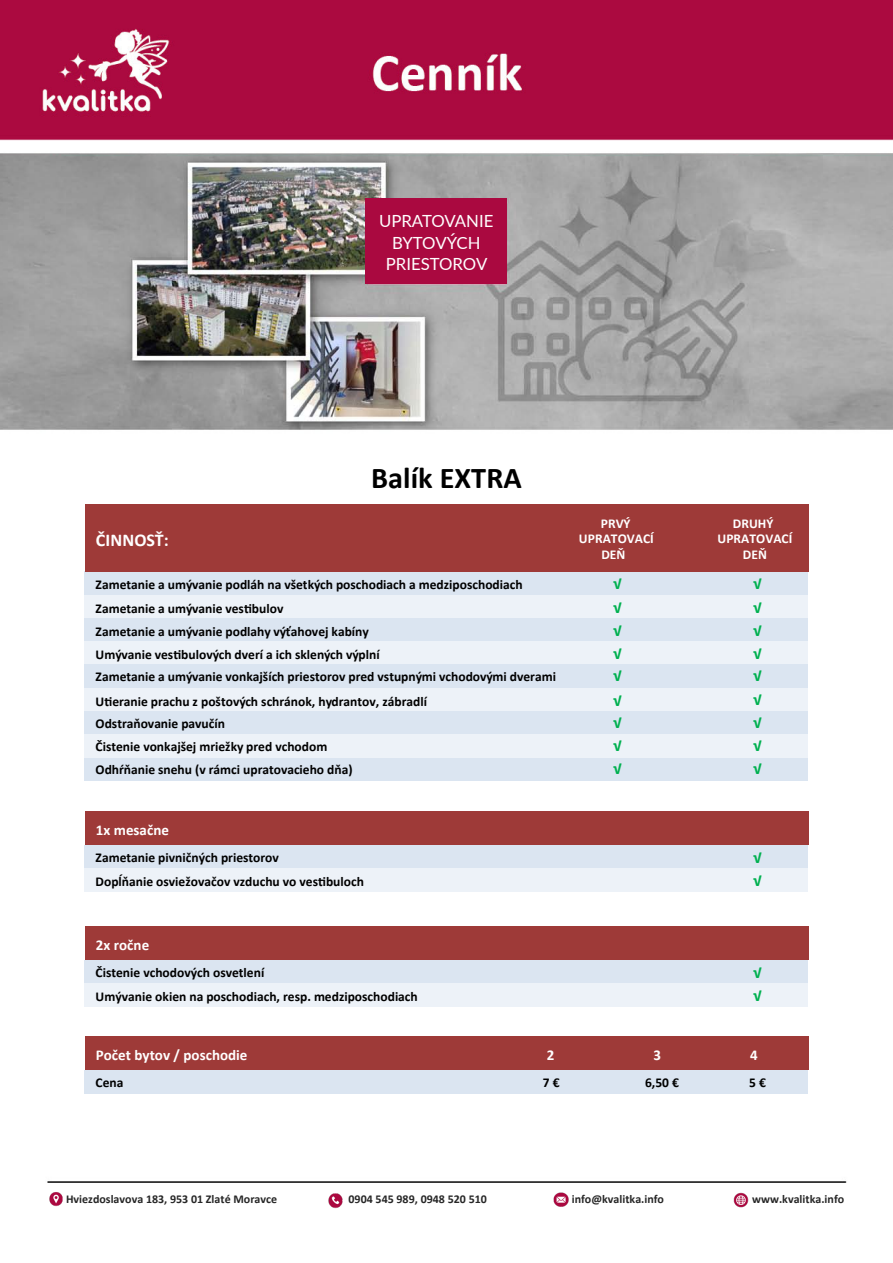
<style>
.page{position:relative;width:893px;height:1263px;background:#fff}
.page>*{position:absolute;margin:0;border:0;box-sizing:border-box;transform-origin:0 0}
.t1{font:700 30.3px "Calibri";color:#000}
.t2{font:700 18px "Calibri";letter-spacing:.005em;color:#fff}
.t3{font:16.8px/21.3px "Lato";color:#fff;text-align:center}
.t4{font:700 16.5px "Calibri";color:#00b050}
.t5{font:700 15px "Calibri";color:#fff}
.t6{font:700 13.5px/24.3px "Calibri";color:#000}
.t7{font:700 13.5px "Calibri";color:#fff}
.t8{font:700 12px "Calibri";color:#262626}
</style>
<div class="page">
<img style="left:0;top:0;width:893px;height:1202px">
<img style="left:46px;top:1189px;width:20px;height:18px">
<img style="left:325px;top:1190px;width:20px;height:19px">
<img style="left:734px;top:1192px;width:14px;height:16px">
<img style="left:553px;top:1191px;width:16px;height:16px">
<img style="left:0;top:154px;width:892px;height:275px">
<img style="left:108px;top:180px;width:257px;height:201px">
<img style="left:124px;top:195px;width:217px;height:163px">
<img style="left:523px;top:235px;width:258px;height:183px">
<img style="left:538px;top:249px;width:221px;height:147px">
<div style="left:365px;top:198px;width:142px;height:86px;background:#aa0940"></div>
<div style="left:85px;top:572px;width:723px;height:23px;background:#dbe5f1"></div>
<div style="left:85px;top:595px;width:723px;height:23px;background:#edf2f8"></div>
<div style="left:85px;top:618px;width:723px;height:23px;background:#dbe5f1"></div>
<div style="left:85px;top:641px;width:723px;height:24px;background:#edf2f8"></div>
<div style="left:85px;top:665px;width:723px;height:23px;background:#dbe5f1"></div>
<div style="left:85px;top:688px;width:723px;height:23px;background:#edf2f8"></div>
<div style="left:85px;top:711px;width:723px;height:23px;background:#dbe5f1"></div>
<div style="left:85px;top:758px;width:723px;height:23px;background:#dbe5f1"></div>
<div style="left:85px;top:734px;width:723px;height:24px;background:#edf2f8"></div>
<div style="left:85px;top:504px;width:723px;height:68px;background:#9e3a38"></div>
<div style="left:85px;top:845px;width:723px;height:23px;background:#dbe5f1"></div>
<div style="left:85px;top:868px;width:723px;height:24px;background:#edf2f8"></div>
<div style="left:85px;top:811px;width:723px;height:34px;background:#9e3a38"></div>
<div style="left:85px;top:960px;width:723px;height:23px;background:#dbe5f1"></div>
<div style="left:85px;top:983px;width:723px;height:23px;background:#edf2f8"></div>
<div style="left:85px;top:926px;width:723px;height:34px;background:#9e3a38"></div>
<div style="left:85px;top:1070px;width:723px;height:23px;background:#dbe5f1"></div>
<div style="left:85px;top:1036px;width:723px;height:34px;background:#9e3a38"></div>
<p class="t3" style="left:379px;top:210px;width:116px">UPRATOVANIE<br>BYTOVÝCH<br>PRIESTOROV</p>
<h2 class="t2" style="left:96px;top:528px;width:75px">ČINNOSŤ:</h2>
<h1 class="t1" style="left:371px;top:459px;width:152px">Balík EXTRA</h1>
<p class="t7" style="left:601px;top:514px;width:31px">PRVÝ</p>
<p class="t7" style="left:733px;top:514px;width:42px">DRUHÝ</p>
<p class="t7" style="left:579px;top:530px;width:76px">UPRATOVACÍ</p>
<p class="t7" style="left:718px;top:530px;width:76px">UPRATOVACÍ</p>
<p class="t7" style="left:601px;top:546px;width:26px">DEŇ</p>
<p class="t7" style="left:743px;top:546px;width:26px">DEŇ</p>
<p class="t4" style="left:754px;top:573px;width:10px">√</p>
<p class="t6" style="left:96px;top:572px;width:429px">Zametanie a umývanie podláh na všetkých poschodiach a medziposchodiach</p>
<p class="t4" style="left:614px;top:573px;width:10px">√</p>
<p class="t6" style="left:96px;top:596px;width:189px">Zametanie a umývanie vestibulov</p>
<p class="t4" style="left:614px;top:597px;width:10px">√</p>
<p class="t4" style="left:754px;top:597px;width:10px">√</p>
<p class="t6" style="left:96px;top:619px;width:275px">Zametanie a umývanie podlahy výťahovej kabíny</p>
<p class="t4" style="left:614px;top:620px;width:10px">√</p>
<p class="t4" style="left:754px;top:620px;width:10px">√</p>
<p class="t6" style="left:96px;top:642px;width:286px">Umývanie vestibulových dverí a ich sklených výplní</p>
<p class="t4" style="left:614px;top:643px;width:10px">√</p>
<p class="t4" style="left:754px;top:643px;width:10px">√</p>
<p class="t6" style="left:96px;top:664px;width:462px">Zametanie a umývanie vonkajších priestorov pred vstupnými vchodovými dverami</p>
<p class="t4" style="left:614px;top:665px;width:10px">√</p>
<p class="t4" style="left:754px;top:665px;width:10px">√</p>
<p class="t6" style="left:96px;top:689px;width:333px">Utieranie prachu z poštových schránok, hydrantov, zábradlí</p>
<p class="t4" style="left:614px;top:689px;width:10px">√</p>
<p class="t6" style="left:96px;top:712px;width:131px">Odstraňovanie pavučín</p>
<p class="t4" style="left:614px;top:712px;width:10px">√</p>
<p class="t6" style="left:96px;top:735px;width:233px">Čistenie vonkajšej mriežky pred vchodom</p>
<p class="t4" style="left:614px;top:735px;width:10px">√</p>
<p class="t4" style="left:754px;top:735px;width:10px">√</p>
<p class="t4" style="left:754px;top:689px;width:10px">√</p>
<p class="t4" style="left:754px;top:712px;width:10px">√</p>
<p class="t6" style="left:96px;top:757px;width:258px">Odhŕňanie snehu (v rámci upratovacieho dňa)</p>
<p class="t4" style="left:614px;top:758px;width:10px">√</p>
<p class="t4" style="left:754px;top:758px;width:10px">√</p>
<p class="t5" style="left:96px;top:821px;width:75px">1x mesačne</p>
<p class="t6" style="left:96px;top:845px;width:270px">Zametanie pivničných priestorov<br>Dopĺňanie osviežovačov vzduchu vo vestibuloch</p>
<p class="t5" style="left:96px;top:936px;width:55px">2x ročne</p>
<p class="t6" style="left:96px;top:960px;width:324px">Čistenie vchodových osvetlení<br>Umývanie okien na poschodiach, resp. medziposchodiach</p>
<p class="t4" style="left:754px;top:847px;width:10px">√</p>
<p class="t4" style="left:754px;top:870px;width:10px">√</p>
<p class="t4" style="left:754px;top:962px;width:10px">√</p>
<p class="t4" style="left:754px;top:985px;width:10px">√</p>
<p class="t5" style="left:96px;top:1046px;width:153px">Počet bytov / poschodie</p>
<p class="t5" style="left:547px;top:1046px;width:9px">2</p>
<p class="t5" style="left:654px;top:1046px;width:9px">3</p>
<p class="t5" style="left:750px;top:1046px;width:9px">4</p>
<p class="t6" style="left:96px;top:1070px;width:29px">Cena</p>
<p class="t6" style="left:543px;top:1070px;width:18px">7 €</p>
<p class="t6" style="left:645px;top:1070px;width:35px">6,50 €</p>
<p class="t6" style="left:749px;top:1070px;width:18px">5 €</p>
<p class="t8" style="left:66px;top:1191px;width:213px">Hviezdoslavova 183, 953 01 Zlaté Moravce</p>
<p class="t8" style="left:349px;top:1191px;width:140px">0904 545 989, 0948 520 510</p>
<p class="t8" style="left:572px;top:1191px;width:94px">info@kvalitka.info</p>
<p class="t8" style="left:752px;top:1191px;width:93px">www.kvalitka.info</p>
</div>
